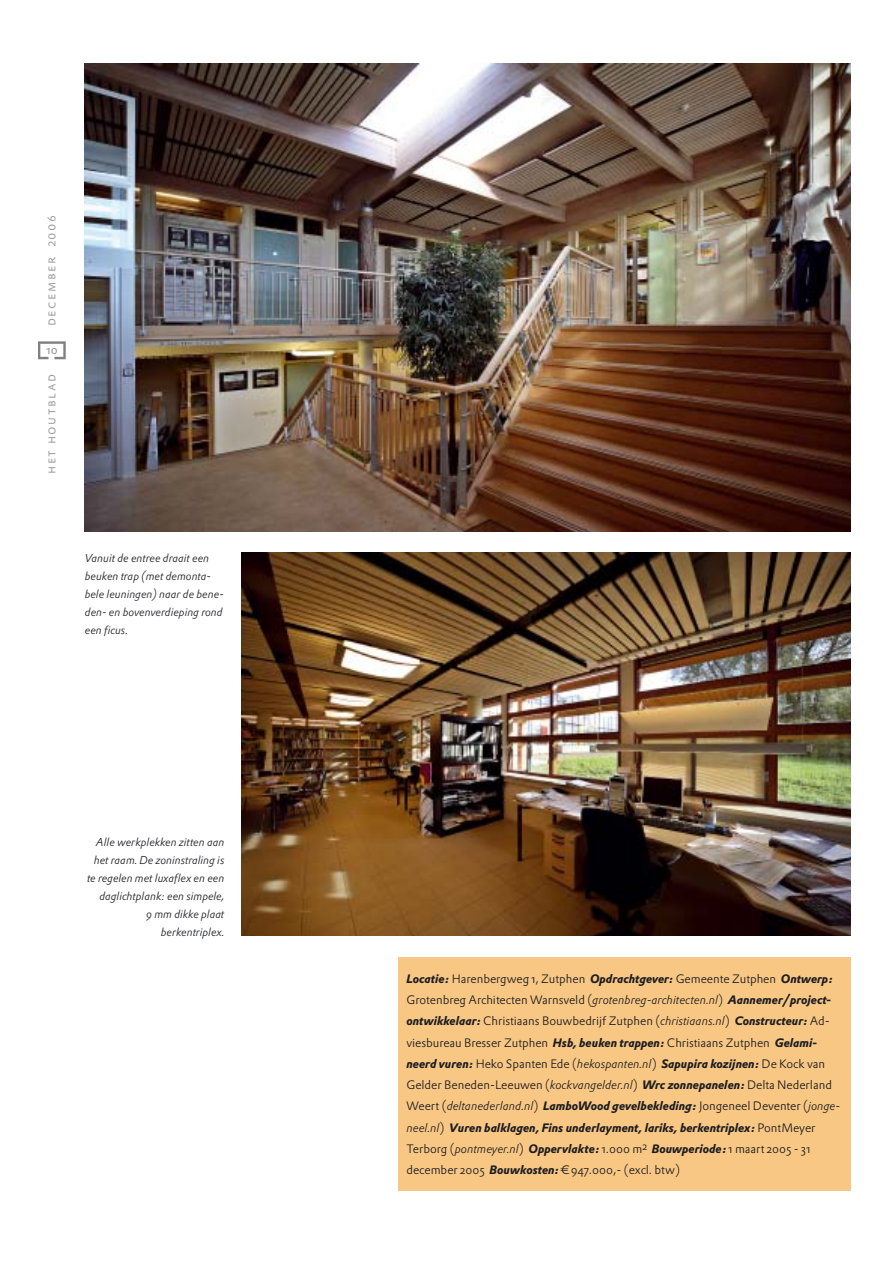
<style>
.page{position:relative;width:893px;height:1263px;background:#fff}
.page>*{position:absolute;margin:0;border:0;box-sizing:border-box;transform-origin:0 0}
.t1{font:300 13.05px "DTL Prokyon T Caps";letter-spacing:.115em;color:#97979b}
.t2{font:12px/21.3px "DTL Prokyon ST Light";color:#1b1c20}
.t3{font:italic 12px "DTL Prokyon ST Bold";color:#1b1c20}
.t4{font:12px "DTL Prokyon ST";color:#97979b}
.t5{font:italic 11.25px/18px "DTL Prokyon ST Light";color:#1b1c20}
.s1{font-family:"DTL Prokyon ST Bold";font-style:italic}
.s2{font-style:italic}
.s3{font-family:"DTL Prokyon ST Light";font-style:normal}
.s4{font-family:"DTL Prokyon ST Light"}
</style>
<div class="page">
<svg style="left:38px;top:341px;width:28px;height:18px"></svg>
<img style="left:85px;top:64px;width:765px;height:468px">
<img style="left:241px;top:553px;width:609px;height:383px">
<div style="left:398px;top:957px;width:452px;height:234px;background:#f8c784"></div>
<p class="t1" style="left:43px;top:326px;width:113px;rotate:-90deg">december 2006</p>
<p class="t4" style="left:46px;top:345px;width:13px">10</p>
<p class="t1" style="left:43px;top:474px;width:101px;rotate:-90deg">het houtblad</p>
<p class="t5" style="left:85px;top:550px;width:140px">Vanuit de entree draait een beuken trap (met demonta&shy;bele leuningen) naar de bene&shy;den- en bovenverdieping rond een ficus.</p>
<p class="t5" style="left:87px;top:834px;width:139px;text-align:right">Alle werkplekken zitten aan het raam. De zoninstraling is te regelen met luxaflex en een daglichtplank: een simpele,<br>9 mm dikke plaat berkentriplex.</p>
<p class="t2" style="left:406px;top:969px;width:428px"><span class="s1">Locatie:</span> Harenbergweg 1, Zutphen <span class="s1">Opdrachtgever:</span> Gemeente Zutphen <span class="s1">Ontwerp:<br></span>Grotenbreg Architecten Warnsveld (<span class="s2">grotenbreg-architecten.nl</span>) <span class="s1">Aannemer/project&shy;ontwikkelaar:</span> Christiaans Bouwbedrijf Zutphen (<span class="s2">christiaans.nl</span>) <span class="s1">Constructeur:</span> Ad&shy;viesbureau Bresser Zutphen <span class="s1">Hsb, beuken trappen:</span> Christiaans Zutphen <span class="s1">Gelami-</span></p>
<p class="t3" style="left:406px;top:1059px;width:420px">neerd vuren: <span class="s3">Heko Spanten Ede (</span><span class="s4">hekospanten.nl</span><span class="s3">)</span> Sapupira kozijnen: <span class="s3">De Kock van</span></p>
<p class="t2" style="left:406px;top:1075px;width:435px">Gelder Beneden-Leeuwen (<span class="s2">kockvangelder.nl</span>) <span class="s1">Wrc zonnepanelen:</span> Delta Nederland<br>Weert (<span class="s2">deltanederland.nl</span>) <span class="s1">LamboWood gevelbekleding:</span> Jongeneel Deventer (<span class="s2">jonge-</span></p>
<p class="t3" style="left:406px;top:1123px;width:410px"><span class="s4">neel.nl</span><span class="s3">)</span> Vuren balklagen, Fins underlayment, lariks, berkentriplex: <span class="s3">PontMeyer</span></p>
<p class="t2" style="left:406px;top:1139px;width:405px">Terborg (<span class="s2">pontmeyer.nl</span>) <span class="s1">Oppervlakte:</span> 1.000 m<sup>2</sup> <span class="s1">Bouwperiode:</span> 1 maart 2005 - 31 december 2005 <span class="s1">Bouwkosten:</span> € 947.000,- (excl. btw)</p>
</div>
